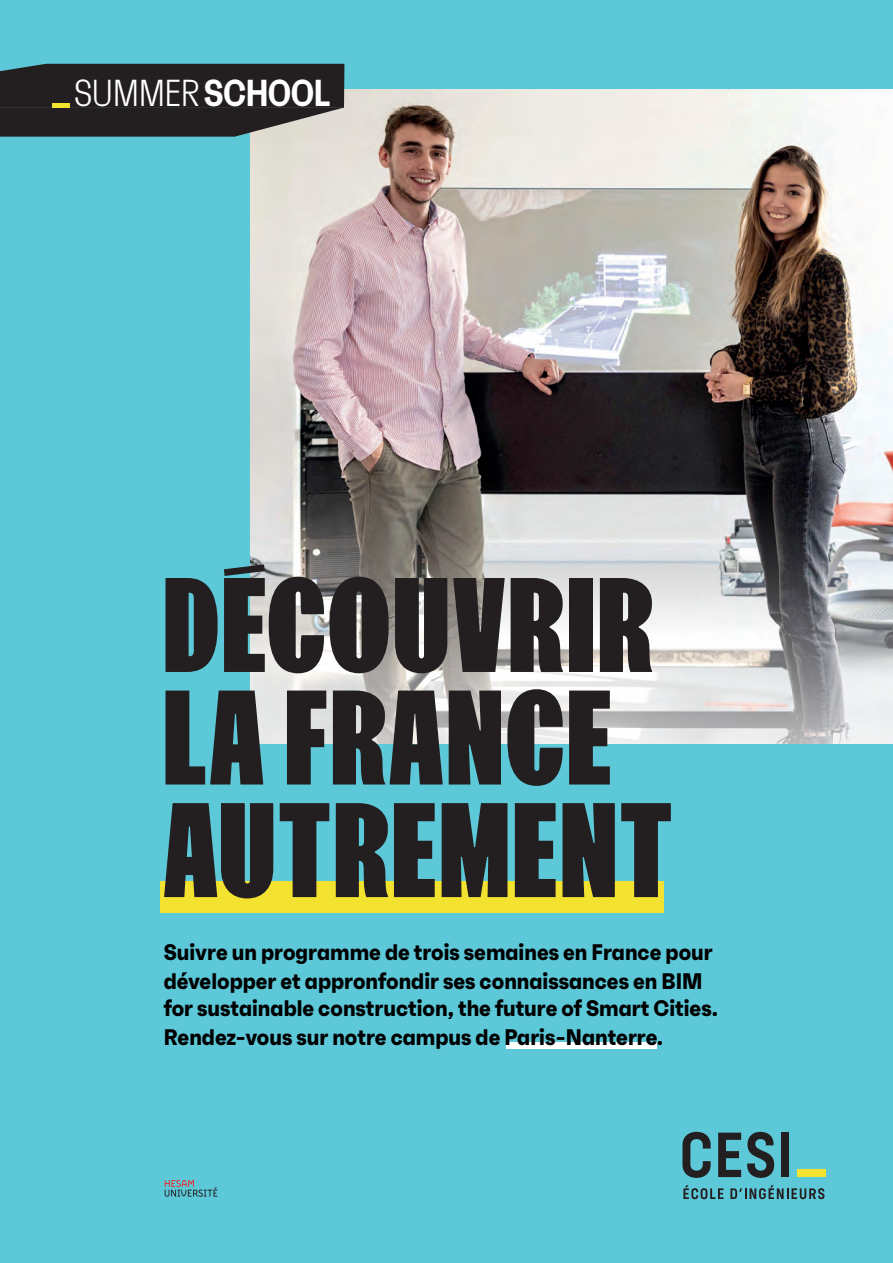
<style>
.page{position:relative;width:893px;height:1263px;background:#5cc8d8}
.page>*{position:absolute;margin:0;border:0;box-sizing:border-box;transform-origin:0 0}
.t1{font:900 124.5px/112.5px "FK Screamer";letter-spacing:.03em;color:#231f20}
.t2{font:300 37.5px "Faktum X Con";letter-spacing:-.015em;color:#fff}
.t3{font:700 22.5px/29.1px "Faktum Con";color:#000001}
.s1{font-weight:600}
</style>
<div class="page">
<img style="left:250px;top:89px;width:643px;height:387px">
<svg style="left:250px;top:476px;width:643px;height:268px;background:#bab9b8"></svg>
<svg style="left:0;top:64px;width:344px;height:73px;background:#2f2d2d"></svg>
<div style="left:53px;top:103px;width:17px;height:5px;background:#f4e230"></div>
<svg style="left:682px;top:1132px;width:29px;height:46px"></svg>
<svg style="left:718px;top:1132px;width:23px;height:45px"></svg>
<svg style="left:747px;top:1132px;width:27px;height:46px"></svg>
<div style="left:781px;top:1132px;width:8px;height:45px;background:#231f20"></div>
<svg style="left:683px;top:1185px;width:40px;height:14px"></svg>
<svg style="left:730px;top:1185px;width:94px;height:14px"></svg>
<div style="left:797px;top:1169px;width:29px;height:8px;background:#f4e230"></div>
<div style="left:160px;top:881px;width:503px;height:32px;background:#f4e230"></div>
<div style="left:506px;top:1043px;width:151px;height:6px;background:#fff"></div>
<svg style="left:165px;top:1180px;width:52px;height:17px"></svg>
<h2 class="t2" style="left:74px;top:71px;width:258px">SUMMER <span class="s1">SCHOOL</span></h2>
<h1 class="t1" style="left:164px;top:563px;width:510px">DÉCOUVRIR<br>LA FRANCE<br>AUTREMENT</h1>
<p class="t3" style="left:164px;top:937px;width:550px">Suivre un programme de trois semaines en France pour développer et appronfondir ses connaissances en BIM</p>
<p class="t3" style="left:164px;top:993px;width:556px">for sustainable construction, the future of Smart Cities.<br>Rendez-vous sur notre campus de Paris-Nanterre.</p>
</div>
